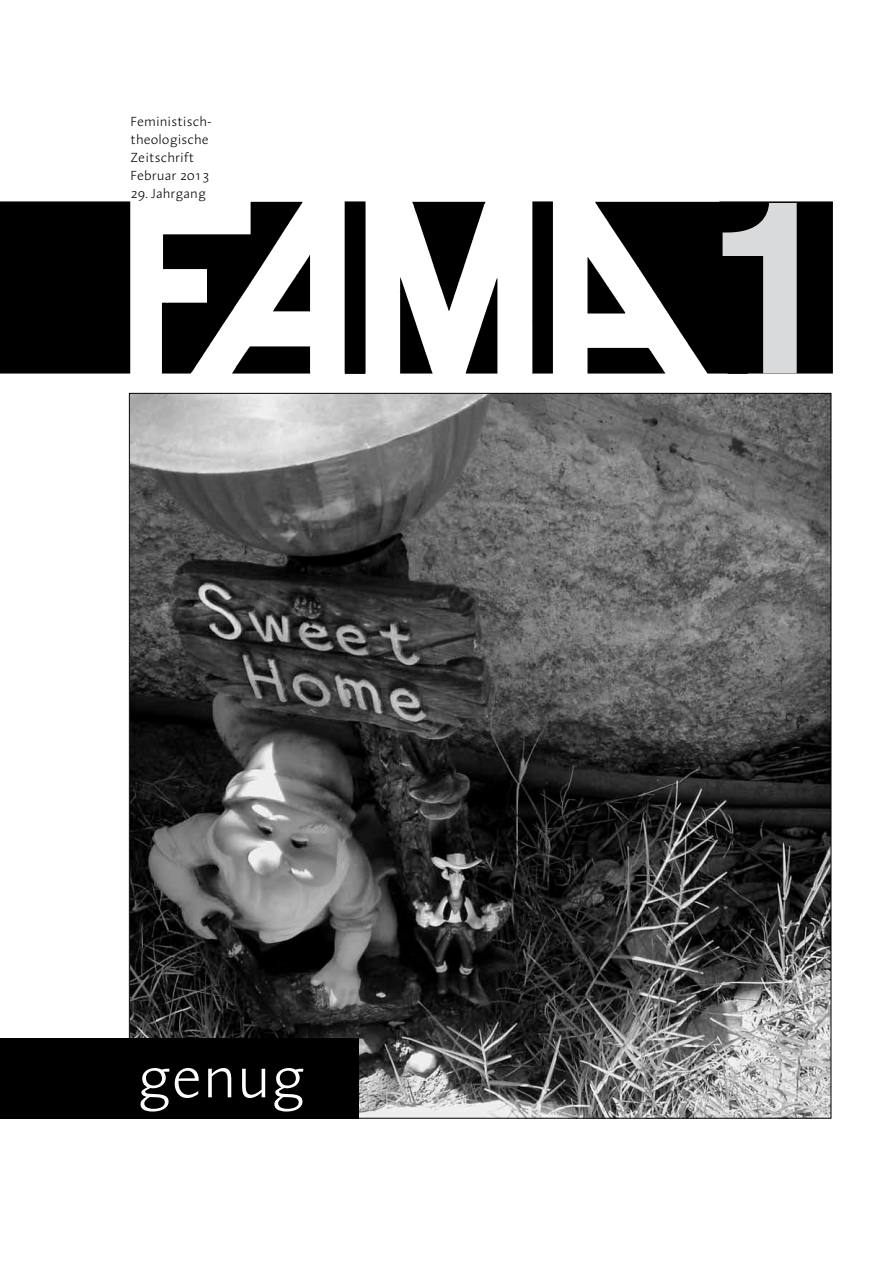
<style>
.page{position:relative;width:893px;height:1263px;background:#fff}
.page>*{position:absolute;margin:0;border:0;box-sizing:border-box;transform-origin:0 0}
.t1{font:700 240px "Helvetica LT";color:#d9dadb}
.t2{font:300 60px "Linotype Aroma";letter-spacing:-.01em;color:#fff}
.t3{font:300 13.5px/18px "Linotype Aroma";color:#000}
</style>
<div class="page">
<img style="left:0;top:202px;width:832px;height:171px">
<img style="left:131px;top:395px;width:698px;height:721px">
<div style="left:0;top:1037px;width:359px;height:81px;background:#000"></div>
<p class="t3" style="left:130px;top:112px;width:83px">Feministisch&shy;theologische<br>Zeitschrift<br>Februar 2013</p>
<p class="t3" style="left:130px;top:184px;width:77px">29. Jahrgang</p>
<h2 class="t2" style="left:136px;top:1040px;width:171px">genug</h2>
<h1 class="t1" style="left:706px;top:142px;width:135px">1</h1>
</div>
